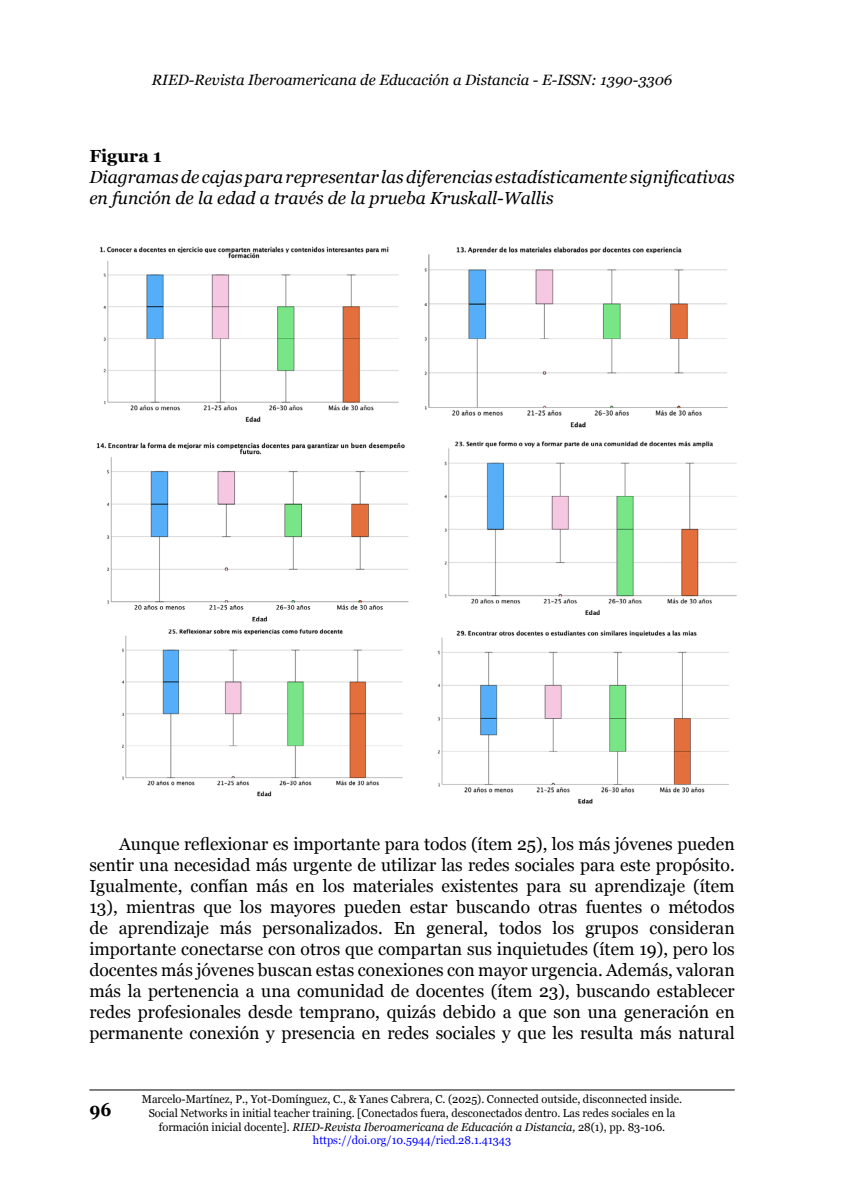
<style>
.page{position:relative;width:844px;height:1191px;background:#fff}
.page>*{position:absolute;margin:0;border:0;box-sizing:border-box;transform-origin:0 0}
.t1{font:700 18.9px "Georgia";color:#000;scale:.9 1}
.t2{font:17.5px/21px "Georgia";color:#000;text-align:justify}
.t3{font:italic 17.5px/21px "Georgia";color:#000}
.t4{font:700 17.5px "Georgia";color:#000}
.t5{font:italic 14.88px "Georgia";color:#000}
.t6{font:11.38px/13.7px "Georgia";color:#000;text-align:center}
.s1{font-style:italic}
.s2{color:#00f}
</style>
<div class="page">
<img style="left:96px;top:246px;width:641px;height:558px">
<hr style="left:89px;top:1089px;width:645px;height:1px;background:#000">
<p class="t5" style="left:152px;top:69px;width:522px">RIED-Revista Iberoamericana de Educación a Distancia - E-ISSN: 1390-3306</p>
<p class="t4" style="left:89px;top:143px;width:74px">Figura 1</p>
<p class="t3" style="left:89px;top:166px;width:646px">Diagramas de cajas para representar las diferencias estadísticamente significativas en función de la edad a través de la prueba Kruskall-Wallis</p>
<p class="t2" style="left:89px;top:833px;width:646px;text-indent:30px">Aunque reflexionar es importante para todos (ítem 25), los más jóvenes pueden sentir una necesidad más urgente de utilizar las redes sociales para este propósito.<br>Igualmente, confían más en los materiales existentes para su aprendizaje (ítem 13), mientras que los mayores pueden estar buscando otras fuentes o métodos de aprendizaje más personalizados. En general, todos los grupos consideran importante conectarse con otros que compartan sus inquietudes (ítem 19), pero los docentes más jóvenes buscan estas conexiones con mayor urgencia. Además, valoran más la pertenencia a una comunidad de docentes (ítem 23), buscando establecer redes profesionales desde temprano, quizás debido a que son una generación en permanente conexión y presencia en redes sociales y que les resulta más natural</p>
<p class="t1" style="left:89px;top:1095px;width:26px">96</p>
<p class="t6" style="left:142px;top:1092px;width:542px">Marcelo-Martínez, P., Yot-Domínguez, C., &amp; Yanes Cabrera, C. (2025). Connected outside, disconnected inside.<br>Social Networks in initial teacher training. [Conectados fuera, desconectados dentro. Las redes sociales en la formación inicial docente]. <span class="s1">RIED-Revista Iberoamericana de Educación a Distancia,</span> 28(1), pp. 83-106. <span class="s2">https://doi.org/10.5944/ried.28.1.41343</span></p>
</div>
